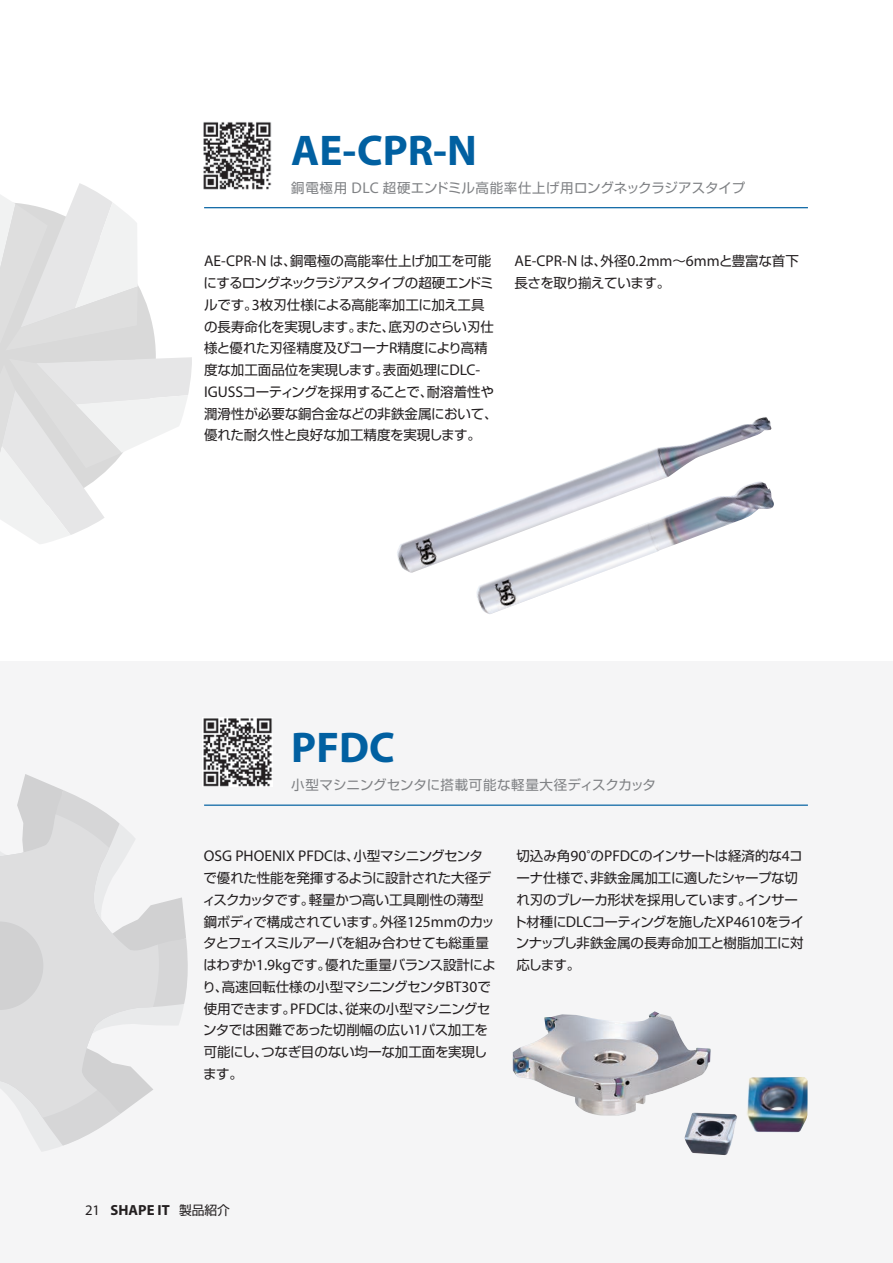
<style>
.page{position:relative;width:893px;height:1263px;background:#fff}
.page>*{position:absolute;margin:0;border:0;box-sizing:border-box;transform-origin:0 0}
.t1{font:700 43.05px "Myriad Pro";color:#0160a1}
.t2{font:15.45px "Myriad Pro";color:#231f20}
.t3{font:700 14.7px "Myriad Pro";color:#231f20}
.t4{font:13.5px/21.8px "Shin Go Pro";letter-spacing:-.025em;color:#231f20}
.t5{font:13.5px "Shin Go Pro";letter-spacing:.005em;color:#808285}
.s1{font-family:"Myriad Pro";font-size:15.45px}
.s2{font-family:"Shin Go Pro";font-size:13.5px}
.s3{font-weight:400}
.s4{font-family:"Shin Go Pro";font-weight:400;font-size:12.75px}
</style>
<div class="page">
<svg style="left:0;top:183px;width:192px;height:361px"></svg>
<div style="left:0;top:661px;width:893px;height:602px;background:#f5f5f6"></div>
<svg style="left:0;top:774px;width:188px;height:377px"></svg>
<hr style="left:204px;top:207px;width:604px;height:1px;background:#0160a1">
<hr style="left:204px;top:804px;width:604px;height:2px;background:#0160a1">
<img style="left:203px;top:718px;width:69px;height:69px">
<img style="left:203px;top:122px;width:69px;height:67px">
<img style="left:397px;top:417px;width:374px;height:156px">
<img style="left:476px;top:481px;width:298px;height:133px">
<img style="left:513px;top:1011px;width:198px;height:104px">
<img style="left:747px;top:1077px;width:61px;height:55px">
<img style="left:684px;top:1112px;width:53px;height:43px">
<h1 class="t1" style="left:291px;top:122px;width:187px">AE-CPR-N</h1>
<p class="t5" style="left:291px;top:176px;width:456px">銅電極用 <span class="s1">DLC</span> 超硬エンドミル高能率仕上げ用ロングネックラジアスタイプ</p>
<p class="t4" style="left:204px;top:249px;width:295px"><span class="s1">AE-CPR-N</span> は、銅電極の高能率仕上げ加工を可能にするロングネックラジアスタイプの超硬エンドミルです。<span class="s1">3</span>枚刃仕様による高能率加工に加え工具の長寿命化を実現します。また、底刃のさらい刃仕様と優れた刃径精度及びコーナ<span class="s1">R</span>精度により高精度な加工面品位を実現します。表面処理に<span class="s1">DLC-<br>IGUSS</span>コーティングを採用することで、耐溶着性や潤滑性が必要な銅合金などの非鉄金属において、優れた耐久性と良好な加工精度を実現します。</p>
<p class="t2" style="left:514px;top:252px;width:286px">AE-CPR-N <span class="s2">は、外径</span>0.2mm<span class="s2">～</span>6mm<span class="s2">と豊富な首下</span></p>
<p class="t4" style="left:514px;top:270px;width:157px">長さを取り揃えています。</p>
<h1 class="t1" style="left:291px;top:720px;width:105px">PFDC</h1>
<p class="t5" style="left:291px;top:774px;width:366px">小型マシニングセンタに搭載可能な軽量大径ディスクカッタ</p>
<p class="t2" style="left:204px;top:847px;width:281px">OSG PHOENIX PFDC<span class="s2">は、小型マシニングセンタ</span></p>
<p class="t4" style="left:202px;top:865px;width:295px">で優れた性能を発揮するように設計された大径ディスクカッタです。軽量かつ高い工具剛性の薄型鋼ボディで構成されています。外径<span class="s1">125mm</span>のカッタとフェイスミルアーバを組み合わせても総重量はわずか<span class="s1">1.9kg</span>です。優れた重量バランス設計により、高速回転仕様の小型マシニングセンタ<span class="s1">BT30</span>で使用できます。<span class="s1">PFDC</span>は、従来の小型マシニングセンタでは困難であった切削幅の広い<span class="s1">1</span>パス加工を可能にし、つなぎ目のない均一な加工面を実現します。</p>
<p class="t4" style="left:513px;top:844px;width:292px">切込み角<span class="s1">90</span>°の<span class="s1">PFDC</span>のインサートは経済的な<span class="s1">4</span>コーナ仕様で、非鉄金属加工に適したシャープな切れ刃のブレーカ形状を採用しています。インサート材種に<span class="s1">DLC</span>コーティングを施した<span class="s1">XP4610</span>をラインナップし非鉄金属の長寿命加工と樹脂加工に対応します。</p>
<p class="t3" style="left:85px;top:1200px;width:146px"><span class="s3">21</span> SHAPE IT <span class="s4">製品紹介</span></p>
</div>
